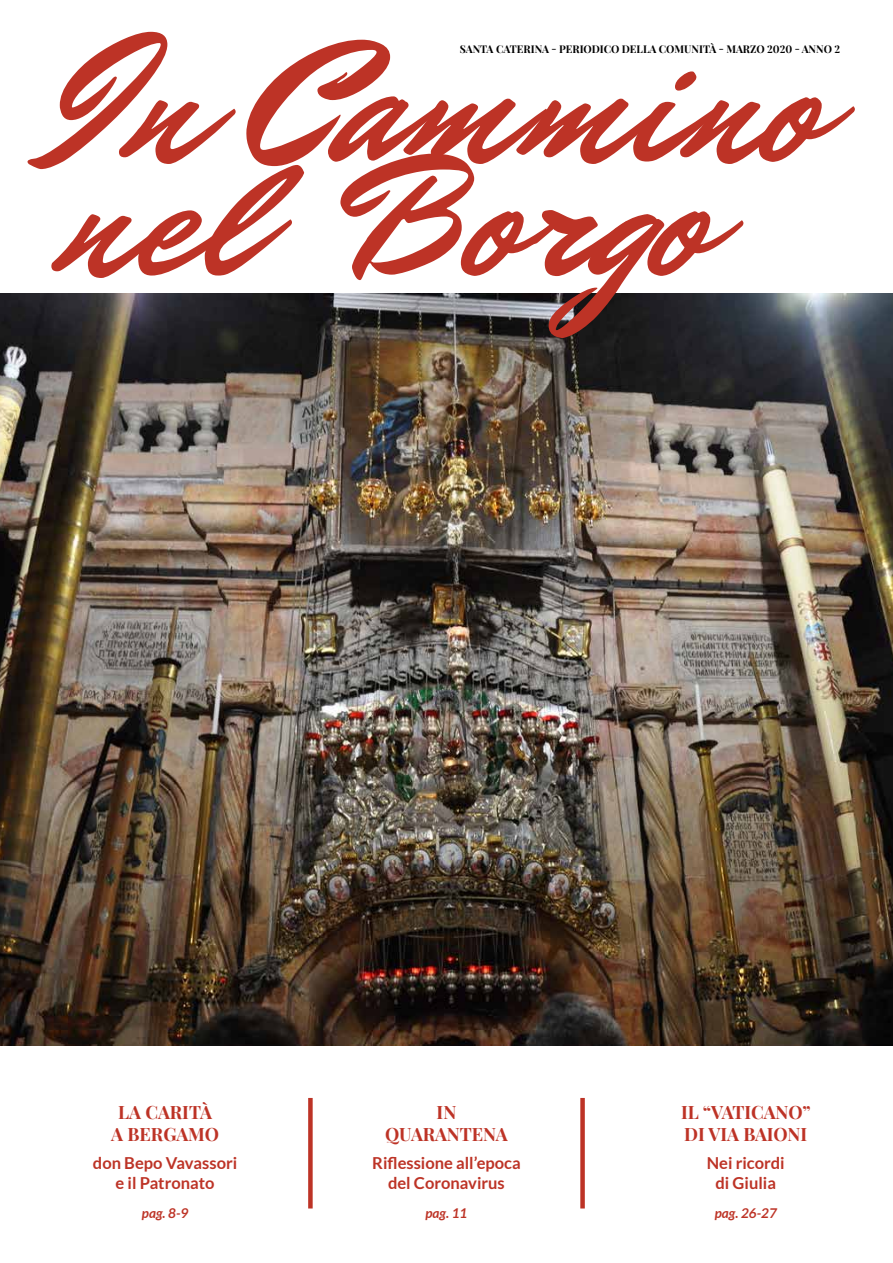
<style>
.page{position:relative;width:893px;height:1263px;background:#fff}
.page>*{position:absolute;margin:0;border:0;box-sizing:border-box;transform-origin:0 0}
.t1{font:175.5px "Mr Dafoe";color:#bd3326}
.t2{font:700 18px/21.6px "Playfair Display";letter-spacing:-.005em;color:#bd3326;text-align:center}
.t3{font:700 16.5px/19.8px "Lato";color:#bd3326;text-align:center}
.t4{font:italic 700 13.5px "Lato";color:#bd3326}
.t5{font:700 10.5px "Playfair Display";color:#000}
</style>
<div class="page">
<img style="left:0;top:293px;width:893px;height:753px">
<div style="left:308px;top:1098px;width:5px;height:110px;background:#bd3326"></div>
<div style="left:580px;top:1098px;width:5px;height:110px;background:#bd3326"></div>
<h1 class="t1" style="left:54px;top:-14px;width:768px">In Cammino</h1>
<p class="t5" style="left:460px;top:41px;width:382px">SANTA CATERINA - PERIODICO DELLA COMUNITÀ - MARZO 2020 - ANNO 2</p>
<h1 class="t1" style="left:54px;top:100px;width:657px">nel Borgo</h1>
<p class="t2" style="left:111px;top:1100px;width:109px">LA CARITÀ<br>A BERGAMO</p>
<p class="t3" style="left:93px;top:1153px;width:146px">don Bepo Vavassori e il Patronato</p>
<p class="t4" style="left:142px;top:1205px;width:48px">pag. 8-9</p>
<p class="t2" style="left:385px;top:1100px;width:124px">IN<br>QUARANTENA</p>
<p class="t3" style="left:372px;top:1153px;width:150px">Riflessione all’epoca del Coronavirus</p>
<p class="t4" style="left:425px;top:1205px;width:43px">pag. 11</p>
<p class="t2" style="left:681px;top:1100px;width:131px;text-align:left">IL “VATICANO”<br>DI VIA BAIONI</p>
<p class="t3" style="left:707px;top:1153px;width:79px">Nei ricordi di Giulia</p>
<p class="t4" style="left:715px;top:1205px;width:64px">pag. 26-27</p>
</div>
